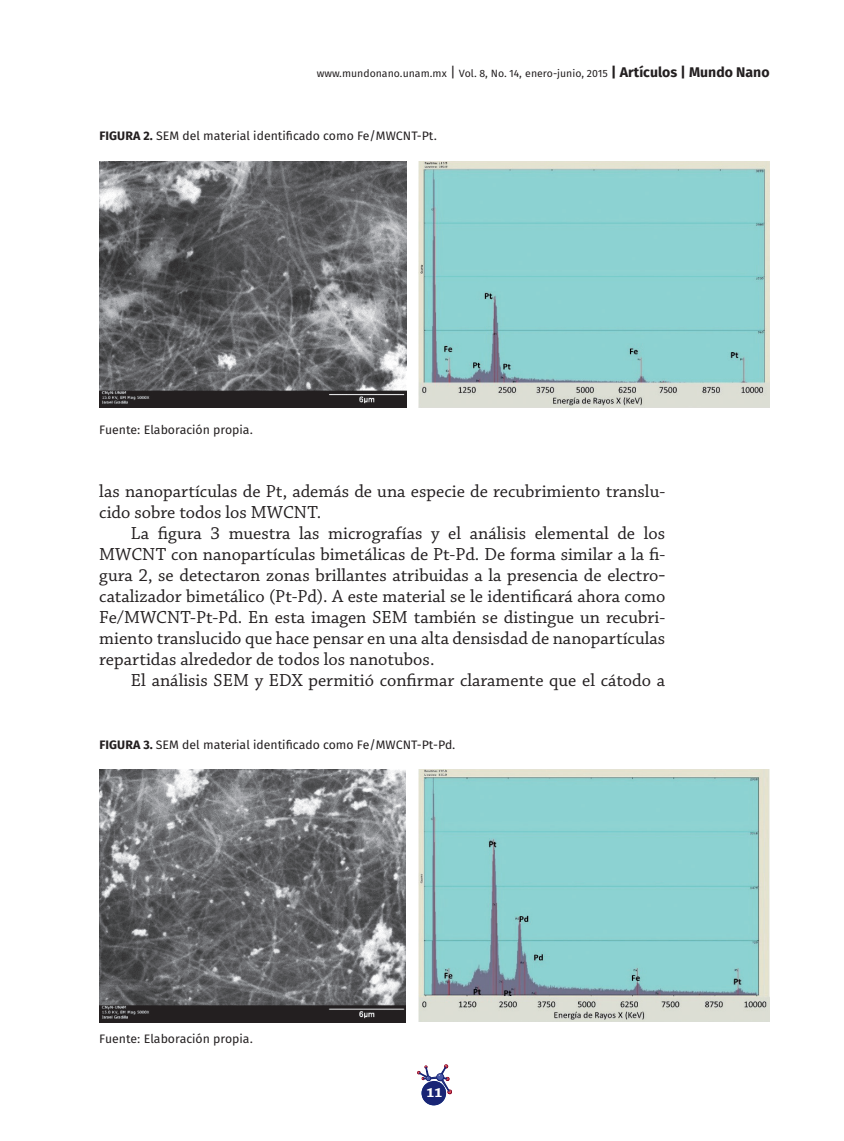
<style>
.page{position:relative;width:844px;height:1141px;background:#fff}
.page>*{position:absolute;margin:0;border:0;box-sizing:border-box;transform-origin:0 0}
.Body_Text{font:18.38px/21px "Chaparral Pro";color:#231f20}
.t1{font:700 14px "Chaparral Pro";color:#fff}
.Pie_Figura{font:12.25px "Fira Sans OT";color:#231f20}
.t2{font:10.5px "Fira Sans OT";color:#231f20}
.s1{font-size:14px}
.s2{font-weight:700;font-size:14px}
.s3{font-weight:700}
</style>
<div class="page">
<svg style="left:417px;top:1065px;width:34px;height:40px"></svg>
<div style="left:421px;top:1081px;width:25px;height:24px;background:#192575;border-radius:50%"></div>
<img style="left:99px;top:161px;width:307px;height:247px">
<img style="left:418px;top:161px;width:351px;height:247px">
<img style="left:99px;top:770px;width:307px;height:252px">
<img style="left:418px;top:770px;width:351px;height:252px">
<p class="t2" style="left:316px;top:66px;width:454px">www.mundonano.unam.mx <span class="s1">|</span> Vol. 8, No. 14, enero-junio, 2015 <span class="s2">| Artículos | Mundo Nano</span></p>
<p class="Pie_Figura" style="left:99px;top:127px;width:339px"><span class="s3">FIGURA 2.</span> SEM del material identificado como Fe/MWCNT-Pt.</p>
<p class="Pie_Figura" style="left:99px;top:421px;width:155px">Fuente: Elaboración propia.</p>
<p class="Body_Text" style="left:99px;top:481px;width:567px">las nanopartículas de Pt, además de una especie de recubrimiento translu&shy;cido sobre todos los MWCNT.</p>
<p class="Body_Text" style="left:99px;top:523px;width:567px;text-align:justify;text-indent:32px">La figura 3 muestra las micrografías y el análisis elemental de los MWCNT con nanopartículas bimetálicas de Pt-Pd. De forma similar a la fi&shy;gura 2, se detectaron zonas brillantes atribuidas a la presencia de electro&shy;catalizador bimetálico (Pt-Pd). A este material se le identificará ahora como Fe/MWCNT-Pt-Pd. En esta imagen SEM también se distingue un recubri&shy;miento translucido que hace pensar en una alta densisdad de nanopartículas repartidas alrededor de todos los nanotubos.</p>
<p class="Body_Text" style="left:131px;top:670px;width:535px">El análisis SEM y EDX permitió confirmar claramente que el cátodo a</p>
<p class="Pie_Figura" style="left:99px;top:736px;width:357px"><span class="s3">FIGURA 3.</span> SEM del material identificado como Fe/MWCNT-Pt-Pd.</p>
<p class="Pie_Figura" style="left:99px;top:1030px;width:155px">Fuente: Elaboración propia.</p>
<p class="t1" style="left:426px;top:1085px;width:17px">11</p>
</div>
